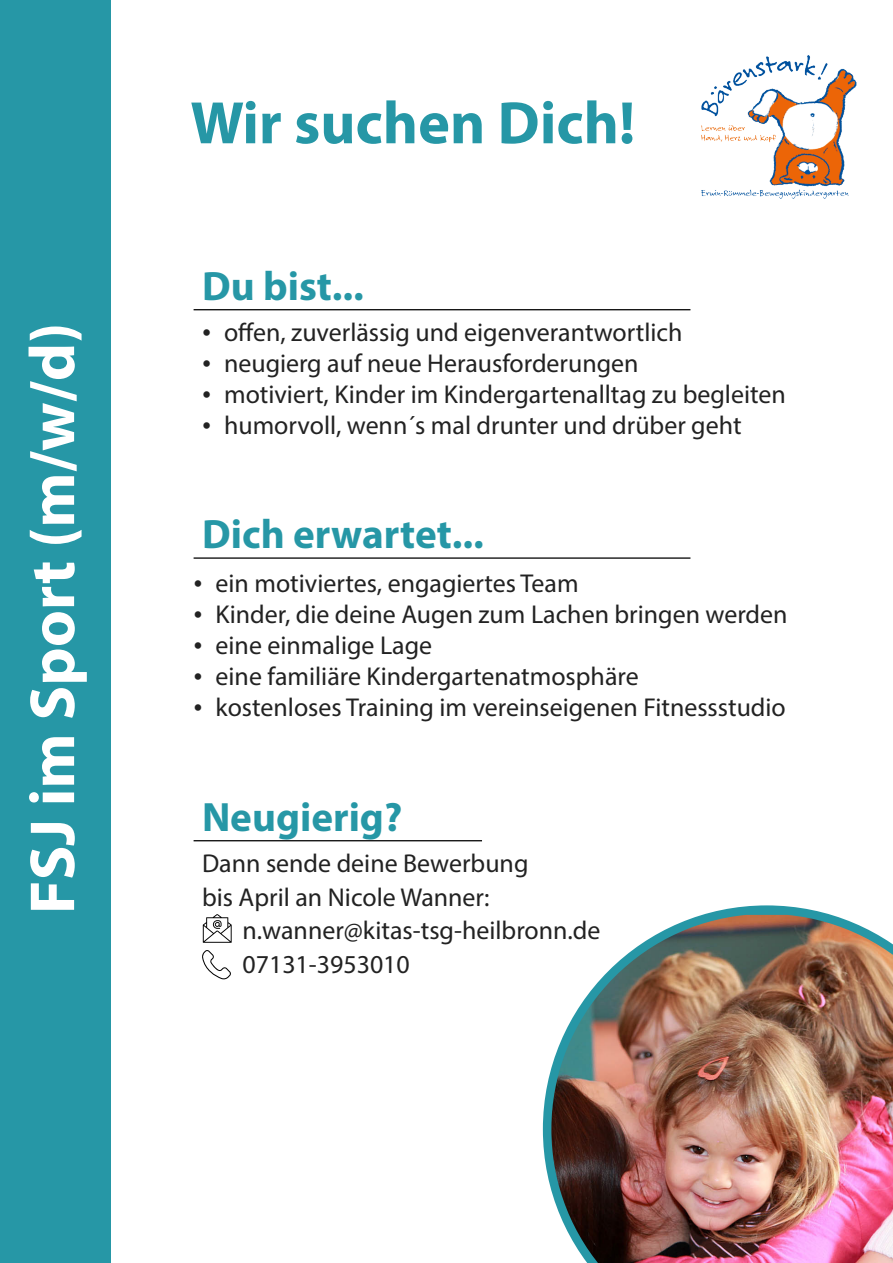
<style>
.page{position:relative;width:893px;height:1263px;background:#2697a6}
.page>*{position:absolute;margin:0;border:0;box-sizing:border-box;transform-origin:0 0}
.t1{font:700 64.2px "Myriad Pro";color:#fff}
.t2{font:700 60.45px "Myriad Pro";color:#2697a6}
.t3{font:700 41.1px "Myriad Pro";color:#2697a6}
.t4{font:25.95px/33.6px "Myriad Pro";color:#222}
.s1{font-family:"Times New Roman"}
</style>
<div class="page">
<div style="left:111px;top:0;width:782px;height:1263px;background:#fff"></div>
<hr style="left:194px;top:309px;width:496px;height:1px;background:#000">
<hr style="left:194px;top:840px;width:288px;height:1px;background:#000">
<svg style="left:203px;top:914px;width:29px;height:29px"></svg>
<svg style="left:202px;top:950px;width:29px;height:30px"></svg>
<svg style="left:543px;top:905px;width:289px;height:284px"></svg>
<img style="left:701px;top:55px;width:156px;height:144px">
<hr style="left:194px;top:557px;width:496px;height:2px;background:#000">
<img style="left:551px;top:915px;width:342px;height:348px">
<h1 class="t1" style="left:11px;top:914px;width:593px;rotate:-90deg">FSJ im Sport (m/w/d)</h1>
<h2 class="t2" style="left:190px;top:83px;width:446px">Wir suchen Dich!</h2>
<h3 class="t3" style="left:202px;top:259px;width:163px">Du bist...</h3>
<p class="t4" style="left:202px;top:315px;width:482px"><span class="s1">•</span> offen, zuverlässig und eigenverantwortlich</p>
<p class="t4" style="left:202px;top:346px;width:438px"><span class="s1">•</span> neugierg auf neue Herausforderungen</p>
<p class="t4" style="left:202px;top:377px;width:585px"><span class="s1">•</span> motiviert, Kinder im Kindergartenalltag zu begleiten</p>
<p class="t4" style="left:202px;top:408px;width:541px"><span class="s1">•</span> humorvoll, wenn´s mal drunter und drüber geht</p>
<h3 class="t3" style="left:202px;top:508px;width:283px">Dich erwartet...</h3>
<p class="t4" style="left:194px;top:566px;width:387px"><span class="s1">•</span> ein motiviertes, engagiertes Team</p>
<p class="t4" style="left:194px;top:597px;width:595px"><span class="s1">•</span> Kinder, die deine Augen zum Lachen bringen werden</p>
<p class="t4" style="left:194px;top:628px;width:240px"><span class="s1">•</span> eine einmalige Lage</p>
<p class="t4" style="left:194px;top:659px;width:447px"><span class="s1">•</span> eine familiäre Kindergartenatmosphäre</p>
<p class="t4" style="left:194px;top:690px;width:594px"><span class="s1">•</span> kostenloses Training im vereinseigenen Fitnessstudio</p>
<h3 class="t3" style="left:202px;top:790px;width:202px">Neugierig?</h3>
<p class="t4" style="left:202px;top:846px;width:328px">Dann sende deine Bewerbung bis April an Nicole Wanner:</p>
<p class="t4" style="left:242px;top:913px;width:359px">n.wanner@kitas-tsg-heilbronn.de<br>07131-3953010</p>
</div>
